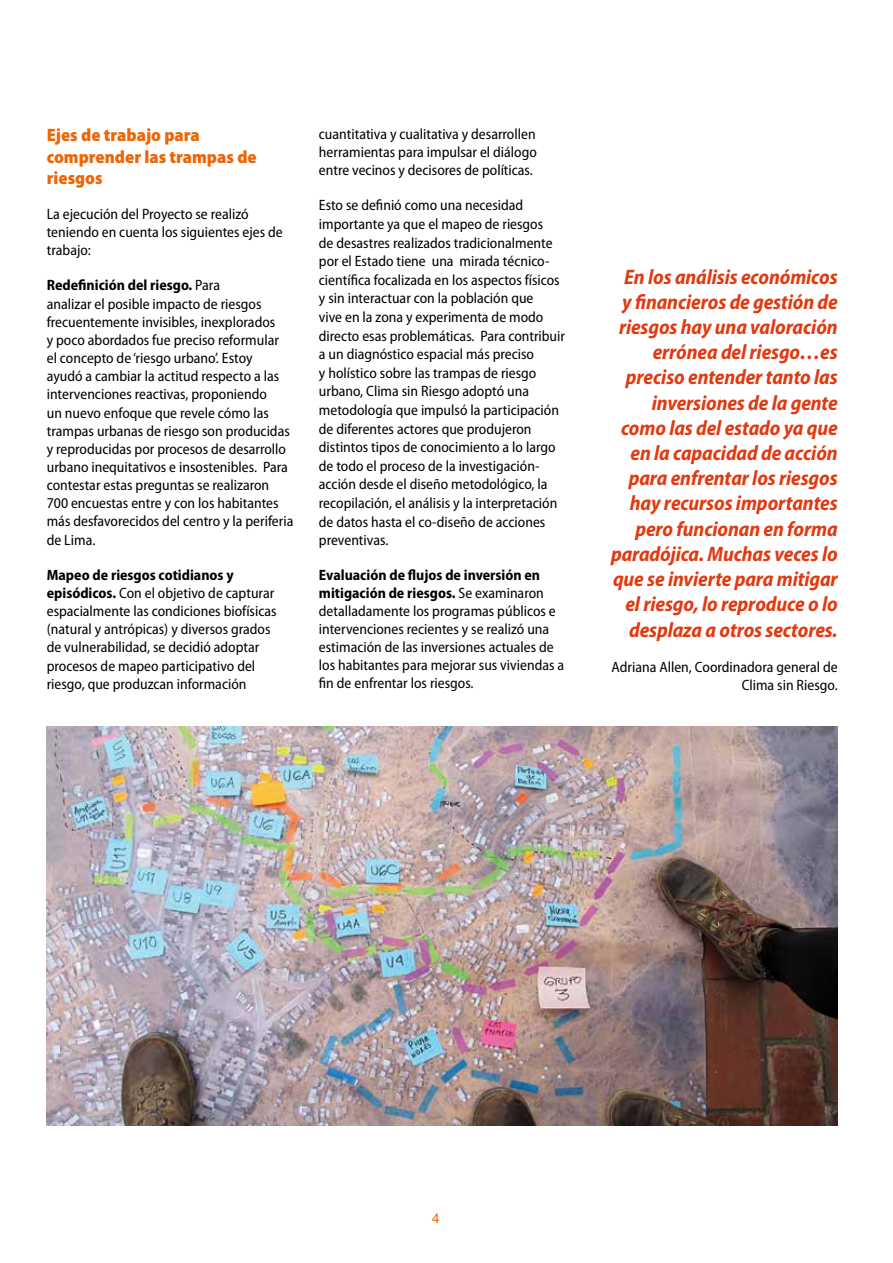
<style>
.page{position:relative;width:893px;height:1263px;background:#fff}
.page>*{position:absolute;margin:0;border:0;box-sizing:border-box;transform-origin:0 0}
.t1{font:italic 700 semi-condensed 21px/25.2px "Myriad Pro";letter-spacing:-.005em;color:#e13a11;text-align:right}
.t2{font:900 semi-condensed 18px/21.6px "Myriad Pro";color:#ec6608}
.t3{font:semi-condensed 15px/18.1px "Myriad Pro";color:#000}
.t4{font:13.5px "Arial";color:#ec6608}
.s1{font-weight:700}
</style>
<div class="page">
<img style="left:47px;top:726px;width:791px;height:399px">
<p class="t2" style="left:47px;top:124px;width:211px">Ejes de trabajo para comprender las trampas de riesgos</p>
<p class="t3" style="left:47px;top:206px;width:237px">La ejecución del Proyecto se realizó teniendo en cuenta los siguientes ejes de trabajo:</p>
<p class="t3" style="left:47px;top:277px;width:248px"><span class="s1">Redefinición del riesgo.</span> Para<br>analizar el posible impacto de riesgos frecuentemente invisibles, inexplorados<br>y poco abordados fue preciso reformular<br>el concepto de ‘riesgo urbano’. Estoy<br>ayudó a cambiar la actitud respecto a las intervenciones reactivas, proponiendo<br>un nuevo enfoque que revele cómo las trampas urbanas de riesgo son producidas y reproducidas por procesos de desarrollo urbano inequitativos e insostenibles. Para contestar estas preguntas se realizaron 700 encuestas entre y con los habitantes más desfavorecidos del centro y la periferia de Lima.</p>
<p class="t3" style="left:47px;top:566px;width:231px"><span class="s1">Mapeo de riesgos cotidianos y episódicos.</span> Con el objetivo de capturar espacialmente las condiciones biofísicas (natural y antrópicas) y diversos grados de vulnerabilidad, se decidió adoptar procesos de mapeo participativo del riesgo, que produzcan información</p>
<p class="t3" style="left:319px;top:125px;width:219px;text-align:justify">cuantitativa y cualitativa y desarrollen herramientas para impulsar el diálogo entre vecinos y decisores de políticas.</p>
<p class="t3" style="left:319px;top:196px;width:248px;line-height:18.6px">Esto se definió como una necesidad importante ya que el mapeo de riesgos<br>de desastres realizados tradicionalmente por el Estado tiene una mirada técnico&shy;científica focalizada en los aspectos físicos y sin interactuar con la población que<br>vive en la zona y experimenta de modo directo esas problemáticas. Para contribuir a un diagnóstico espacial más preciso<br>y holístico sobre las trampas de riesgo urbano, Clima sin Riesgo adoptó una metodología que impulsó la participación de diferentes actores que produjeron distintos tipos de conocimiento a lo largo de todo el proceso de la investigación&shy;acción desde el diseño metodológico, la recopilación, el análisis y la interpretación de datos hasta el co-diseño de acciones preventivas.</p>
<p class="t3" style="left:319px;top:567px;width:247px"><span class="s1">Evaluación de flujos de inversión en mitigación de riesgos.</span> Se examinaron detalladamente los programas públicos e intervenciones recientes y se realizó una estimación de las inversiones actuales de los habitantes para mejorar sus viviendas a fin de enfrentar los riesgos.</p>
<p class="t1" style="left:611px;top:264px;width:228px">En los análisis económicos y financieros de gestión de riesgos hay una valoración errónea del riesgo…es preciso entender tanto las inversiones de la gente como las del estado ya que en la capacidad de acción para enfrentar los riesgos hay recursos importantes pero funcionan en forma paradójica. Muchas veces lo que se invierte para mitigar el riesgo, lo reproduce o lo desplaza a otros sectores.</p>
<p class="t3" style="left:612px;top:658px;width:228px;text-align:right">Adriana Allen, Coordinadora general de<br>Clima sin Riesgo.</p>
<p class="t4" style="left:432px;top:1209px;width:9px">4</p>
</div>
